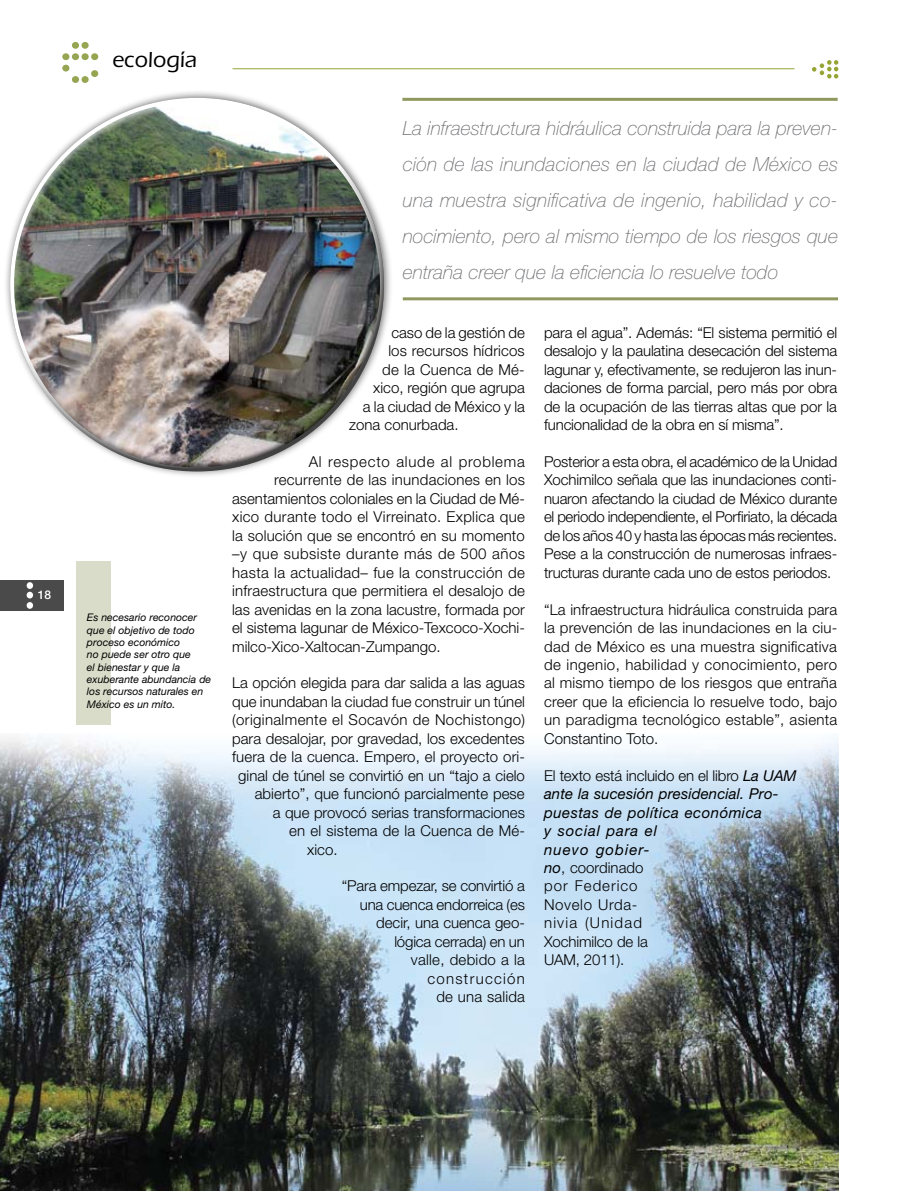
<style>
.page{position:relative;width:915px;height:1191px;background:#fff}
.page>*{position:absolute;margin:0;border:0;box-sizing:border-box;transform-origin:0 0}
.t1{font:500 22.5px "ITC Eras Std";color:#000}
.t2{font:italic 100 19.5px/36px "Helvetica Neue LT Std";color:#6d6e71;text-align:justify}
.t3{font:300 15px/18.5px "Helvetica Neue LT Std";color:#000;text-align:justify}
.t4{font:300 15px "Helvetica Neue LT Std";letter-spacing:.025em;color:#000}
.t5{font:300 15px "Helvetica Neue LT Std";letter-spacing:.03em;color:#000}
.t6{font:300 15px "Helvetica Neue LT Std";letter-spacing:.05em;color:#000}
.t7{font:300 15px "Helvetica Neue LT Std";letter-spacing:.02em;color:#000}
.t8{font:500 12px "Helvetica Neue LT Std";color:#fff}
.t9{font:italic 10.5px/12.3px "Helvetica Neue LT Std";color:#000}
.s1{font-weight:400;font-style:italic}
</style>
<div class="page">
<hr style="left:232px;top:68px;width:562px;height:1px;background:#96a434">
<svg style="left:812px;top:60px;width:26px;height:19px"></svg>
<div style="left:62px;top:65px;width:7px;height:7px;background:#95a551;border-radius:50%"></div>
<div style="left:91px;top:70px;width:7px;height:7px;background:#95a551;border-radius:50%"></div>
<div style="left:62px;top:53px;width:7px;height:7px;background:#95a551;border-radius:50%"></div>
<div style="left:72px;top:76px;width:7px;height:7px;background:#95a551;border-radius:50%"></div>
<div style="left:72px;top:42px;width:7px;height:7px;background:#95a551;border-radius:50%"></div>
<div style="left:72px;top:53px;width:7px;height:7px;background:#95a551;border-radius:50%"></div>
<div style="left:91px;top:53px;width:7px;height:7px;background:#95a551;border-radius:50%"></div>
<div style="left:81px;top:42px;width:8px;height:7px;background:#95a551;border-radius:50%"></div>
<div style="left:81px;top:53px;width:8px;height:7px;background:#95a551;border-radius:50%"></div>
<div style="left:81px;top:76px;width:8px;height:7px;background:#95a551;border-radius:50%"></div>
<div style="left:0;top:580px;width:64px;height:30px;background:#4a4a4a"></div>
<svg style="left:27px;top:592px;width:6px;height:6px"></svg>
<div style="left:27px;top:602px;width:6px;height:7px;background:#fff;border-radius:50%"></div>
<div style="left:27px;top:582px;width:6px;height:7px;background:#fff;border-radius:50%"></div>
<img style="left:0;top:736px;width:837px;height:455px">
<div style="left:3px;top:89px;width:390px;height:390px;background:#000;opacity:.6"></div>
<div style="left:9px;top:95px;width:355px;height:282px;background:#fff;opacity:.75"></div>
<div style="left:17px;top:157px;width:368px;height:315px;background:#000;opacity:.75"></div>
<hr style="left:402px;top:98px;width:435px;height:3px;background:#636f1e">
<hr style="left:402px;top:297px;width:435px;height:3px;background:#636f1e">
<div style="left:76px;top:561px;width:34px;height:164px;background:#d9dcc9"></div>
<p class="t8" style="left:38px;top:588px;width:15px">18</p>
<h1 class="t1" style="left:112px;top:47px;width:86px">ecología</h1>
<p class="t9" style="left:87px;top:611px;width:126px">Es necesario reconocer que el objetivo de todo proceso económico<br>no puede ser otro que<br>el bienestar y que la exuberante abundancia de los recursos naturales en<br>México es un mito.</p>
<p class="t2" style="left:402px;top:110px;width:437px">La infraestructura hidráulica construida para la preven&shy;ción de las inundaciones en la ciudad de México es una muestra significativa de ingenio, habilidad y co&shy;nocimiento, pero al mismo tiempo de los riesgos que entraña creer que la eficiencia lo resuelve todo</p>
<p class="t3" style="left:391px;top:323px;width:135px">caso de la gestión de</p>
<p class="t3" style="left:388px;top:341px;width:138px">los recursos hídricos</p>
<p class="t7" style="left:382px;top:360px;width:144px">de la Cuenca de Mé-</p>
<p class="t3" style="left:373px;top:378px;width:153px">xico, región que agrupa</p>
<p class="t3" style="left:362px;top:397px;width:163px">a la ciudad de México y la</p>
<p class="t3" style="left:349px;top:415px;width:111px">zona conurbada.</p>
<p class="t6" style="left:308px;top:452px;width:217px">Al respecto alude al problema</p>
<p class="t3" style="left:274px;top:470px;width:252px">recurrente de las inundaciones en los</p>
<p class="t3" style="left:232px;top:489px;width:294px">asentamientos coloniales en la Ciudad de Mé-</p>
<p class="t4" style="left:232px;top:508px;width:294px">xico durante todo el Virreinato. Explica que</p>
<p class="t3" style="left:232px;top:526px;width:294px">la solución que se encontró en su momento</p>
<p class="t5" style="left:232px;top:545px;width:294px">–y que subsiste durante más de 500 años</p>
<p class="t4" style="left:232px;top:563px;width:294px">hasta la actualidad– fue la construcción de</p>
<p class="t3" style="left:232px;top:581px;width:294px">infraestructura que permitiera el desalojo de</p>
<p class="t3" style="left:232px;top:600px;width:294px">las avenidas en la zona lacustre, formada por</p>
<p class="t3" style="left:232px;top:618px;width:294px">el sistema lagunar de México-Texcoco-Xochi-</p>
<p class="t3" style="left:232px;top:636px;width:210px">milco-Xico-Xaltocan-Zumpango.</p>
<p class="t3" style="left:232px;top:673px;width:294px">La opción elegida para dar salida a las aguas</p>
<p class="t3" style="left:232px;top:692px;width:294px">que inundaban la ciudad fue construir un túnel</p>
<p class="t4" style="left:232px;top:711px;width:294px">(originalmente el Socavón de Nochistongo)</p>
<p class="t3" style="left:232px;top:729px;width:294px">para desalojar, por gravedad, los excedentes</p>
<p class="t3" style="left:232px;top:747px;width:294px">fuera de la cuenca. Empero, el proyecto ori-</p>
<p class="t3" style="left:238px;top:766px;width:288px">ginal de túnel se convirtió en un “tajo a cielo</p>
<p class="t3" style="left:254px;top:784px;width:271px">abierto”, que funcionó parcialmente pese</p>
<p class="t3" style="left:272px;top:802px;width:254px">a que provocó serias transformaciones</p>
<p class="t3" style="left:289px;top:821px;width:237px">en el sistema de la Cuenca de Mé-</p>
<p class="t3" style="left:307px;top:839px;width:32px">xico.</p>
<p class="t3" style="left:341px;top:876px;width:185px;text-align:right">“Para empezar, se convirtió a una cuenca endorreica (es decir, una cuenca geo&shy;lógica cerrada) en un<br>valle, debido a la construcción<br>de una salida</p>
<p class="t3" style="left:544px;top:323px;width:294px">para el agua”. Además: “El sistema permitió el desalojo y la paulatina desecación del sistema lagunar y, efectivamente, se redujeron las inun&shy;daciones de forma parcial, pero más por obra de la ocupación de las tierras altas que por la funcionalidad de la obra en sí misma”.</p>
<p class="t3" style="left:544px;top:452px;width:294px">Posterior a esta obra, el académico de la Unidad Xochimilco señala que las inundaciones conti&shy;nuaron afectando la ciudad de México durante el periodo independiente, el Porfiriato, la década de los años 40 y hasta las épocas más recientes.<br>Pese a la construcción de numerosas infraes&shy;tructuras durante cada uno de estos periodos.</p>
<p class="t3" style="left:544px;top:600px;width:294px">“La infraestructura hidráulica construida para la prevención de las inundaciones en la ciu&shy;dad de México es una muestra significativa de ingenio, habilidad y conocimiento, pero al mismo tiempo de los riesgos que entraña creer que la eficiencia lo resuelve todo, bajo un paradigma tecnológico estable”, asienta Constantino Toto.</p>
<p class="t3" style="left:544px;top:766px;width:254px;text-align:left">El texto está incluido en el libro <span class="s1">La UAM ante la sucesión presidencial. Pro&shy;puestas de política económica<br>y social para el<br>nuevo gobier-<br>no</span>, coordinado<br>por Federico<br>Novelo Urda-<br>nivia (Unidad<br>Xochimilco de la<br>UAM, 2011).</p>
</div>
